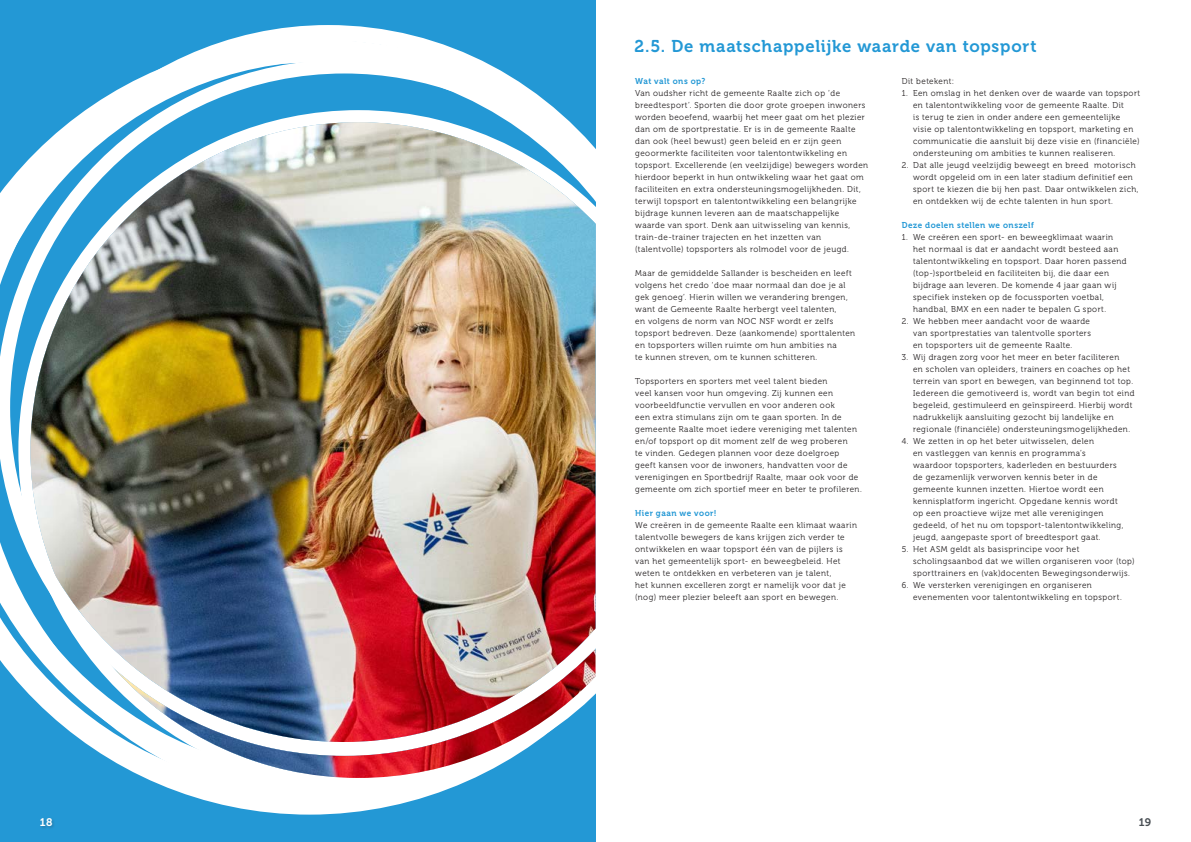
<style>
.page{position:relative;width:1191px;height:842px;background:#fff}
.page>*{position:absolute;margin:0;border:0;box-sizing:border-box;transform-origin:0 0}
.t1{font:17px "Museo 700";letter-spacing:.045em;color:#2398d5}
.t2{font:11px "Museo 700";color:#fff}
.t3{font:11px "Museo 700";color:#494f54}
.t4{font:8.5px/12px "Museo 300";letter-spacing:.06em;color:#231f20;scale:.95 1}
.t5{font:8.5px "Museo 700";letter-spacing:.06em;color:#2398d5;scale:.95 1}
</style>
<div class="page">
<div style="left:0;top:0;width:595px;height:842px;background:#2398d5"></div>
<svg style="left:185px;top:25px;width:249px;height:777px;fill:#fff"></svg>
<svg style="left:0;top:40px;width:570px;height:754px"></svg>
<img style="left:30px;top:122px;width:565px;height:656px">
<div style="left:39px;top:817px;width:17px;height:13px;background:#231f20;opacity:.25"></div>
<h1 class="t1" style="left:634px;top:37px;width:403px">2.5. De maatschappelijke waarde van topsport</h1>
<p class="t5" style="left:635px;top:76px;width:75px">Wat valt ons op?</p>
<p class="t4" style="left:635px;top:87px;width:247px">Van oudsher richt de gemeente Raalte zich op ‘de breedtesport’. Sporten die door grote groepen inwoners worden beoefend, waarbij het meer gaat om het plezier dan om de sportprestatie. Er is in de gemeente Raalte dan ook (heel bewust) geen beleid en er zijn geen geoormerkte faciliteiten voor talentontwikkeling en topsport. Excellerende (en veelzijdige) bewegers worden hierdoor beperkt in hun ontwikkeling waar het gaat om faciliteiten en extra ondersteuningsmogelijkheden. Dit, terwijl topsport en talentontwikkeling een belangrijke bijdrage kunnen leveren aan de maatschappelijke waarde van sport. Denk aan uitwisseling van kennis, train-de-trainer trajecten en het inzetten van (talentvolle) topsporters als rolmodel voor de jeugd.</p>
<p class="t4" style="left:635px;top:267px;width:233px">Maar de gemiddelde Sallander is bescheiden en leeft volgens het credo ‘doe maar normaal dan doe je al gek genoeg’. Hierin willen we verandering brengen, want de Gemeente Raalte herbergt veel talenten,<br>en volgens de norm van NOC NSF wordt er zelfs topsport bedreven. Deze (aankomende) sporttalenten en topsporters willen ruimte om hun ambities na<br>te kunnen streven, om te kunnen schitteren.</p>
<p class="t4" style="left:635px;top:375px;width:240px">Topsporters en sporters met veel talent bieden<br>veel kansen voor hun omgeving. Zij kunnen een voorbeeldfunctie vervullen en voor anderen ook<br>een extra stimulans zijn om te gaan sporten. In de gemeente Raalte moet iedere vereniging met talenten en/of topsport op dit moment zelf de weg proberen<br>te vinden. Gedegen plannen voor deze doelgroep geeft kansen voor de inwoners, handvatten voor de verenigingen en Sportbedrijf Raalte, maar ook voor de gemeente om zich sportief meer en beter te profileren.</p>
<p class="t5" style="left:635px;top:508px;width:87px">Hier gaan we voor!</p>
<p class="t4" style="left:635px;top:519px;width:235px">We creëren in de gemeente Raalte een klimaat waarin talentvolle bewegers de kans krijgen zich verder te ontwikkelen en waar topsport één van de pijlers is van het gemeentelijk sport- en beweegbeleid. Het weten te ontdekken en verbeteren van je talent,<br>het kunnen excelleren zorgt er namelijk voor dat je (nog) meer plezier beleeft aan sport en bewegen.</p>
<p class="t4" style="left:901px;top:75px;width:57px">Dit betekent:</p>
<p class="t4" style="left:913px;top:87px;width:241px;text-indent:-11px">1. Een omslag in het denken over de waarde van topsport en talentontwikkeling voor de gemeente Raalte. Dit<br>is terug te zien in onder andere een gemeentelijke visie op talentontwikkeling en topsport, marketing en communicatie die aansluit bij deze visie en (financiële) ondersteuning om ambities te kunnen realiseren.</p>
<p class="t4" style="left:913px;top:159px;width:239px;text-indent:-11px">2. Dat alle jeugd veelzijdig beweegt en breed motorisch wordt opgeleid om in een later stadium definitief een sport te kiezen die bij hen past. Daar ontwikkelen zich, en ontdekken wij de echte talenten in hun sport.</p>
<p class="t5" style="left:901px;top:220px;width:140px">Deze doelen stellen we onszelf</p>
<p class="t4" style="left:913px;top:231px;width:226px;text-indent:-11px">1. We creëren een sport- en beweegklimaat waarin het normaal is dat er aandacht wordt besteed aan talentontwikkeling en topsport. Daar horen passend (top-)sportbeleid en faciliteiten bij, die daar een bijdrage aan leveren. De komende 4 jaar gaan wij specifiek insteken op de focussporten voetbal, handbal, BMX en een nader te bepalen G sport.</p>
<p class="t4" style="left:913px;top:315px;width:189px;text-align:justify;text-indent:-11px">2. We hebben meer aandacht voor de waarde van sportprestaties van talentvolle sporters en topsporters uit de gemeente Raalte.</p>
<p class="t4" style="left:913px;top:351px;width:235px;text-indent:-11px">3. Wij dragen zorg voor het meer en beter faciliteren<br>en scholen van opleiders, trainers en coaches op het terrein van sport en bewegen, van beginnend tot top.<br>Iedereen die gemotiveerd is, wordt van begin tot eind begeleid, gestimuleerd en geïnspireerd. Hierbij wordt nadrukkelijk aansluiting gezocht bij landelijke en regionale (financiële) ondersteuningsmogelijkheden.</p>
<p class="t4" style="left:913px;top:435px;width:223px;text-indent:-11px">4. We zetten in op het beter uitwisselen, delen<br>en vastleggen van kennis en programma’s waardoor topsporters, kaderleden en bestuurders de gezamenlijk verworven kennis beter in de gemeente kunnen inzetten. Hiertoe wordt een kennisplatform ingericht. Opgedane kennis wordt op een proactieve wijze met alle verenigingen gedeeld, of het nu om topsport-talentontwikkeling, jeugd, aangepaste sport of breedtesport gaat.</p>
<p class="t4" style="left:913px;top:543px;width:235px;text-indent:-11px">5. Het ASM geldt als basisprincipe voor het scholingsaanbod dat we willen organiseren voor (top) sporttrainers en (vak)docenten Bewegingsonderwijs.</p>
<p class="t4" style="left:913px;top:579px;width:221px;text-indent:-11px">6. We versterken verenigingen en organiseren evenementen voor talentontwikkeling en topsport.</p>
<p class="t2" style="left:40px;top:816px;width:14px">18</p>
<p class="t3" style="left:1138px;top:816px;width:14px">19</p>
</div>
